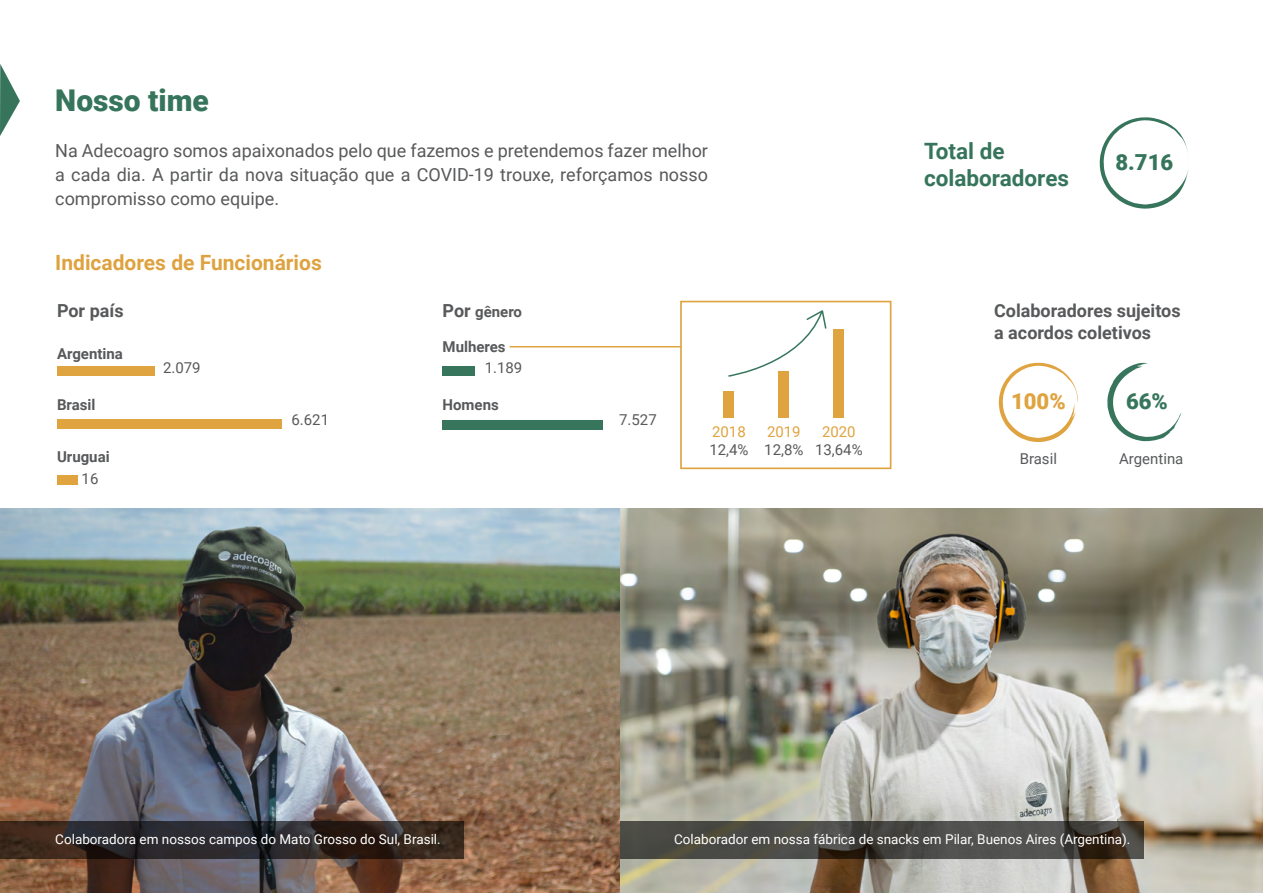
<style>
.page{position:relative;width:1263px;height:893px;background:#fff}
.page>*{position:absolute;margin:0;border:0;box-sizing:border-box;transform-origin:0 0}
.t1{font:900 30px "Roboto";color:#36755c}
.t2{font:700 22.5px/27px "Roboto";color:#36755c}
.t3{font:900 22.05px "Roboto";color:#36755c}
.t4{font:900 22.05px "Roboto";color:#dfa33f}
.t5{font:900 22.05px "Roboto";color:#37765d}
.t6{font:700 21px "Roboto";color:#dea340}
.t7{font:18px/24px "Roboto";color:#58595b;text-align:justify}
.t8{font:700 18px/21.6px "Roboto";color:#58595b}
.t9{font:15px "Roboto";color:#58595b}
.t10{font:700 15px "Roboto";color:#58595b}
.t11{font:15px "Roboto";color:#dfa33f}
.t12{font:13.5px "Roboto";color:#fff}
.s1{font-size:18px}
</style>
<div class="page">
<svg style="left:0;top:64px;width:20px;height:72px"></svg>
<img style="left:0;top:508px;width:621px;height:385px">
<img style="left:621px;top:508px;width:642px;height:385px">
<svg style="left:0;top:821px;width:463px;height:38px;background:#2e2624"></svg>
<svg style="left:621px;top:821px;width:523px;height:38px;background:#484641"></svg>
<svg style="left:1099px;top:117px;width:90px;height:92px"></svg>
<svg style="left:1107px;top:363px;width:74px;height:78px"></svg>
<svg style="left:998px;top:363px;width:80px;height:79px"></svg>
<div style="left:443px;top:367px;width:32px;height:9px;background:#37765d"></div>
<div style="left:57px;top:367px;width:98px;height:9px;background:#dfa33f"></div>
<div style="left:57px;top:420px;width:225px;height:9px;background:#dfa33f"></div>
<div style="left:57px;top:475px;width:21px;height:10px;background:#dfa33f"></div>
<div style="left:443px;top:421px;width:160px;height:9px;background:#37765d"></div>
<div style="left:680px;top:301px;width:211px;height:168px;border:2px solid #dfa33f"></div>
<div style="left:724px;top:391px;width:10px;height:27px;background:#dfa33f"></div>
<div style="left:779px;top:371px;width:10px;height:47px;background:#dfa33f"></div>
<div style="left:834px;top:329px;width:10px;height:89px;background:#dfa33f"></div>
<svg style="left:728px;top:310px;width:99px;height:67px"></svg>
<hr style="left:510px;top:346px;width:171px;height:1px;background:#dfa33f">
<h1 class="t1" style="left:55px;top:80px;width:155px">Nosso time</h1>
<p class="t7" style="left:55px;top:138px;width:654px">Na Adecoagro somos apaixonados pelo que fazemos e pretendemos fazer melhor a cada dia. A partir da nova situação que a COVID-19 trouxe, reforçamos nosso compromisso como equipe.</p>
<p class="t6" style="left:55px;top:248px;width:268px">Indicadores de Funcionários</p>
<p class="t8" style="left:57px;top:299px;width:68px">Por país</p>
<p class="t10" style="left:57px;top:344px;width:67px">Argentina</p>
<p class="t10" style="left:57px;top:394px;width:40px">Brasil</p>
<p class="t10" style="left:57px;top:446px;width:54px">Uruguai</p>
<p class="t9" style="left:82px;top:469px;width:18px">16</p>
<p class="t9" style="left:163px;top:357px;width:39px">2.079</p>
<p class="t9" style="left:291px;top:409px;width:39px">6.621</p>
<p class="t10" style="left:443px;top:301px;width:81px"><span class="s1">Por</span> gênero</p>
<p class="t10" style="left:443px;top:336px;width:65px">Mulheres</p>
<p class="t9" style="left:485px;top:357px;width:39px">1.189</p>
<p class="t10" style="left:443px;top:394px;width:58px">Homens</p>
<p class="t9" style="left:619px;top:409px;width:39px">7.527</p>
<p class="t11" style="left:712px;top:421px;width:35px">2018</p>
<p class="t9" style="left:709px;top:439px;width:41px">12,4%</p>
<p class="t11" style="left:767px;top:421px;width:35px">2019</p>
<p class="t9" style="left:764px;top:439px;width:41px">12,8%</p>
<p class="t11" style="left:822px;top:421px;width:35px">2020</p>
<p class="t9" style="left:815px;top:439px;width:49px">13,64%</p>
<p class="t2" style="left:924px;top:136px;width:146px">Total de colaboradores</p>
<p class="t3" style="left:1115px;top:147px;width:59px">8.716</p>
<p class="t8" style="left:994px;top:299px;width:188px">Colaboradores sujeitos a acordos coletivos</p>
<p class="t4" style="left:1011px;top:386px;width:56px">100%</p>
<p class="t5" style="left:1126px;top:386px;width:43px">66%</p>
<p class="t9" style="left:1020px;top:448px;width:39px">Brasil</p>
<p class="t9" style="left:1119px;top:448px;width:66px">Argentina</p>
<p class="t12" style="left:55px;top:829px;width:387px">Colaboradora em nossos campos do Mato Grosso do Sul, Brasil.</p>
<p class="t12" style="left:674px;top:829px;width:458px">Colaborador em nossa fábrica de snacks em Pilar, Buenos Aires (Argentina).</p>
</div>
